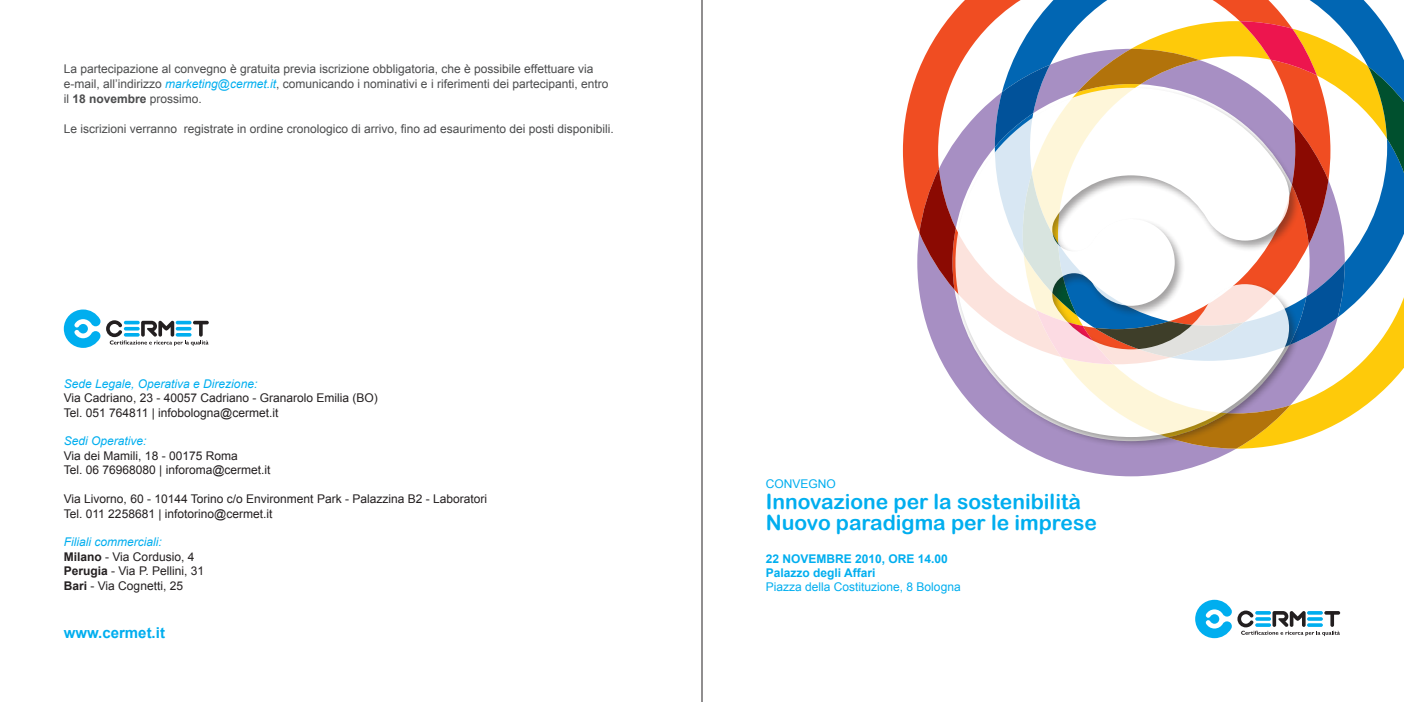
<style>
.page{position:relative;width:1404px;height:702px;background:#fff}
.page>*{position:absolute;margin:0;border:0;box-sizing:border-box;transform-origin:0 0}
.t1{font:21px/21px "Arial Rounded MT Bold";color:#00aeef}
.t2{font:700 15px "Arial";color:#00aeef}
.t3{font:12px/14.4px "Arial";color:#231f20}
.t4{font:12px/15px "Arial";color:#4b4c4d}
.t5{font:italic 12px "Arial";color:#00aeef}
.t6{font:700 12px/14.4px "Arial";color:#00aeef}
.t7{font:12px "Arial";color:#00aeef}
.s1{font-style:italic;color:#00aeef}
.s2{font-weight:700}
</style>
<div class="page">
<svg style="left:902px;top:0;width:99px;height:227px"></svg>
<svg style="left:1337px;top:317px;width:66px;height:107px"></svg>
<svg style="left:917px;top:92px;width:420px;height:384px"></svg>
<svg style="left:919px;top:168px;width:33px;height:122px;background:#a23f46"></svg>
<svg style="left:1001px;top:0;width:402px;height:317px"></svg>
<svg style="left:1367px;top:66px;width:36px;height:143px"></svg>
<svg style="left:994px;top:65px;width:350px;height:280px"></svg>
<div style="left:952px;top:85px;width:348px;height:363px;background:#231f20;opacity:.5"></div>
<svg style="left:955px;top:88px;width:334px;height:349px"></svg>
<svg style="left:1195px;top:599px;width:36px;height:39px"></svg>
<svg style="left:1237px;top:610px;width:102px;height:26px"></svg>
<svg style="left:64px;top:309px;width:36px;height:39px"></svg>
<svg style="left:106px;top:320px;width:103px;height:26px"></svg>
<hr style="left:701px;top:0;width:1px;height:702px;background:#231f20">
<p class="t4" style="left:64px;top:61px;width:546px">La partecipazione al convegno è gratuita previa iscrizione obbligatoria, che è possibile effettuare via e-mail, all’indirizzo <span class="s1">marketing@cermet.it</span>, comunicando i nominativi e i riferimenti dei partecipanti, entro il <span class="s2">18 novembre</span> prossimo.</p>
<p class="t4" style="left:64px;top:121px;width:551px">Le iscrizioni verranno registrate in ordine cronologico di arrivo, fino ad esaurimento dei posti disponibili.</p>
<p class="t5" style="left:64px;top:377px;width:195px">Sede Legale, Operativa e Direzione:</p>
<p class="t3" style="left:64px;top:391px;width:315px">Via Cadriano, 23 - 40057 Cadriano - Granarolo Emilia (BO)<br>Tel. 051 764811 | infobologna@cermet.it</p>
<p class="t5" style="left:64px;top:434px;width:84px">Sedi Operative:</p>
<p class="t3" style="left:64px;top:448px;width:208px">Via dei Mamili, 18 - 00175 Roma<br>Tel. 06 76968080 | inforoma@cermet.it</p>
<p class="t3" style="left:64px;top:491px;width:425px">Via Livorno, 60 - 10144 Torino c/o Environment Park - Palazzina B2 - Laboratori<br>Tel. 011 2258681 | infotorino@cermet.it</p>
<p class="t3" style="left:64px;top:535px;width:142px"><span class="s1">Filiali commerciali:<br></span><span class="s2">Milano</span> - Via Cordusio, 4<br><span class="s2">Perugia</span> - Via P. Pellini, 31<br><span class="s2">Bari</span> - Via Cognetti, 25</p>
<p class="t2" style="left:64px;top:624px;width:103px">www.cermet.it</p>
<p class="t7" style="left:765px;top:477px;width:36px">conveg</p>
<p class="t7" style="left:817px;top:477px;width:17px">no</p>
<h1 class="t1" style="left:765px;top:491px;width:332px">Innovazione per la sostenibilità<br>Nuovo paradigma per le imprese</h1>
<p class="t6" style="left:765px;top:551px;width:184px">22 Novembre 2010, ore 14.00<br>Palazzo degli Affari</p>
<p class="t7" style="left:765px;top:580px;width:196px">Piazza della Costituzione, 8 Bologna</p>
</div>
